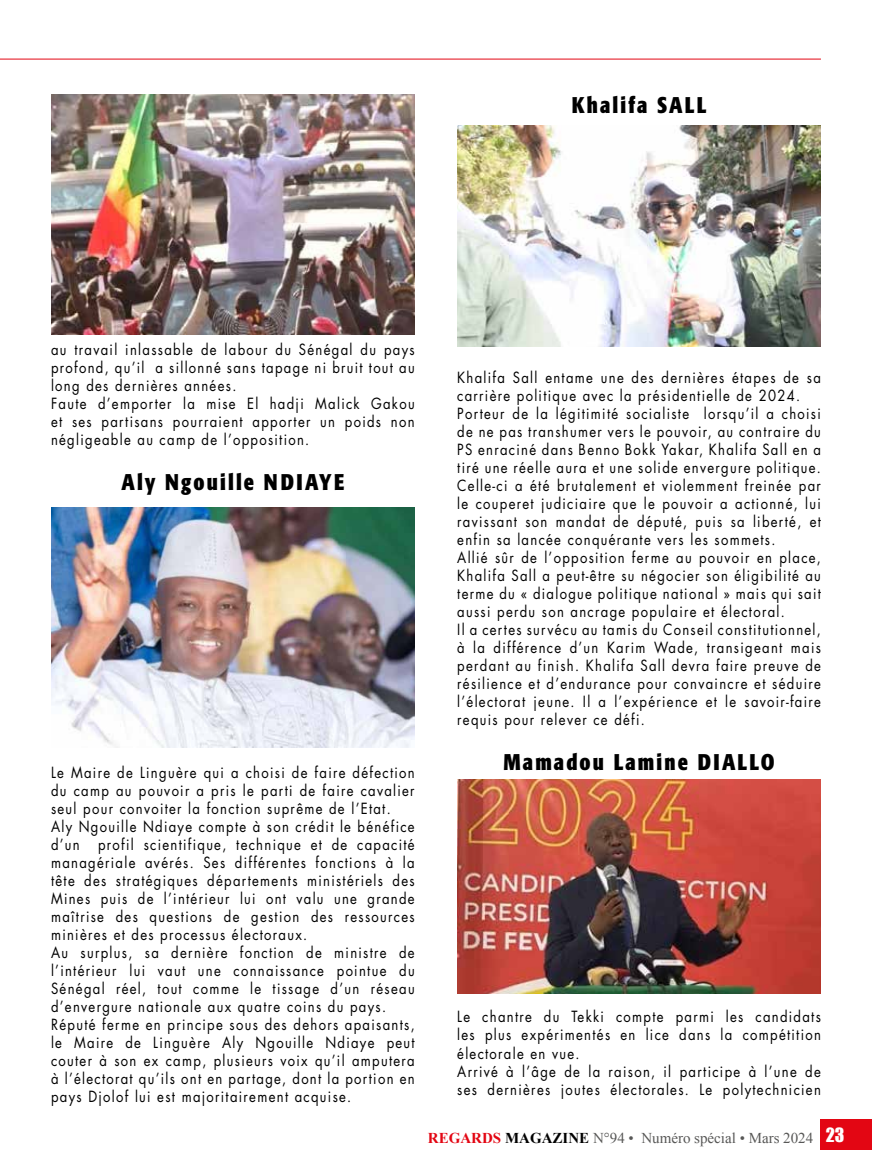
<style>
.page{position:relative;width:872px;height:1170px;background:#fff}
.page>*{position:absolute;margin:0;border:0;box-sizing:border-box;transform-origin:0 0}
.t1{font:700 condensed 22.5px "Formata";letter-spacing:.1em;color:#000;scale:.95 1}
.t2{font:15px/18px "Futura";letter-spacing:.1em;color:#000;scale:.87 1}
.t3{font:15px "Times New Roman";color:#575756}
.s1{font-weight:700;color:#e30613}
.s2{font-weight:700;color:#000}
.s3{font-family:"Impact";font-size:18px;color:#fff}
</style>
<div class="page">
<hr style="left:0;top:59px;width:821px;height:1px;background:#e30613">
<div style="left:821px;top:1119px;width:51px;height:31px;background:#e30613"></div>
<img style="left:51px;top:507px;width:364px;height:240px">
<img style="left:51px;top:94px;width:364px;height:240px">
<img style="left:457px;top:125px;width:364px;height:222px">
<img style="left:457px;top:779px;width:364px;height:214px">
<h1 class="t1" style="left:572px;top:91px;width:143px">Khalifa SALL</h1>
<p class="t2" style="left:51px;top:340px;width:419px">au travail inlassable de labour du Sénégal du pays profond, qu’il a sillonné sans tapage ni bruit tout au long des dernières années.<br>Faute d’emporter la mise El hadji Malick Gakou et ses partisans pourraient apporter un poids non négligeable au camp de l’opposition.</p>
<h1 class="t1" style="left:121px;top:468px;width:236px">Aly Ngouille NDIAYE</h1>
<p class="t2" style="left:51px;top:763px;width:419px">Le Maire de Linguère qui a choisi de faire défection du camp au pouvoir a pris le parti de faire cavalier seul pour convoiter la fonction suprême de l’Etat.<br>Aly Ngouille Ndiaye compte à son crédit le bénéfice d’un profil scientifique, technique et de capacité managériale avérés. Ses différentes fonctions à la tête des stratégiques départements ministériels des Mines puis de l’intérieur lui ont valu une grande maîtrise des questions de gestion des ressources minières et des processus électoraux.<br>Au surplus, sa dernière fonction de ministre de l’intérieur lui vaut une connaissance pointue du Sénégal réel, tout comme le tissage d’un réseau d’envergure nationale aux quatre coins du pays.<br>Réputé ferme en principe sous des dehors apaisants, le Maire de Linguère Aly Ngouille Ndiaye peut couter à son ex camp, plusieurs voix qu’il amputera à l’électorat qu’ils ont en partage, dont la portion en pays Djolof lui est majoritairement acquise.</p>
<p class="t2" style="left:457px;top:368px;width:419px">Khalifa Sall entame une des dernières étapes de sa carrière politique avec la présidentielle de 2024.<br>Porteur de la légitimité socialiste lorsqu’il a choisi de ne pas transhumer vers le pouvoir, au contraire du PS enraciné dans Benno Bokk Yakar, Khalifa Sall en a tiré une réelle aura et une solide envergure politique.<br>Celle-ci a été brutalement et violemment freinée par le couperet judiciaire que le pouvoir a actionné, lui ravissant son mandat de député, puis sa liberté, et enfin sa lancée conquérante vers les sommets.<br>Allié sûr de l’opposition ferme au pouvoir en place, Khalifa Sall a peut-être su négocier son éligibilité au terme du « dialogue politique national » mais qui sait aussi perdu son ancrage populaire et électoral.<br>Il a certes survécu au tamis du Conseil constitutionnel, à la différence d’un Karim Wade, transigeant mais perdant au finish. Khalifa Sall devra faire preuve de résilience et d’endurance pour convaincre et séduire l’électorat jeune. Il a l’expérience et le savoir-faire requis pour relever ce défi.</p>
<h1 class="t1" style="left:503px;top:748px;width:287px">Mamadou Lamine DIALLO</h1>
<p class="t2" style="left:457px;top:1007px;width:419px">Le chantre du Tekki compte parmi les candidats les plus expérimentés en lice dans la compétition électorale en vue.<br>Arrivé à l’âge de la raison, il participe à l’une de ses dernières joutes électorales. Le polytechnicien</p>
<p class="t3" style="left:428px;top:1127px;width:418px"><span class="s1">REGARDS</span> <span class="s2">MAGAZINE</span> N°94 • Numéro spécial • Mars 2024 <span class="s3">23</span></p>
</div>
